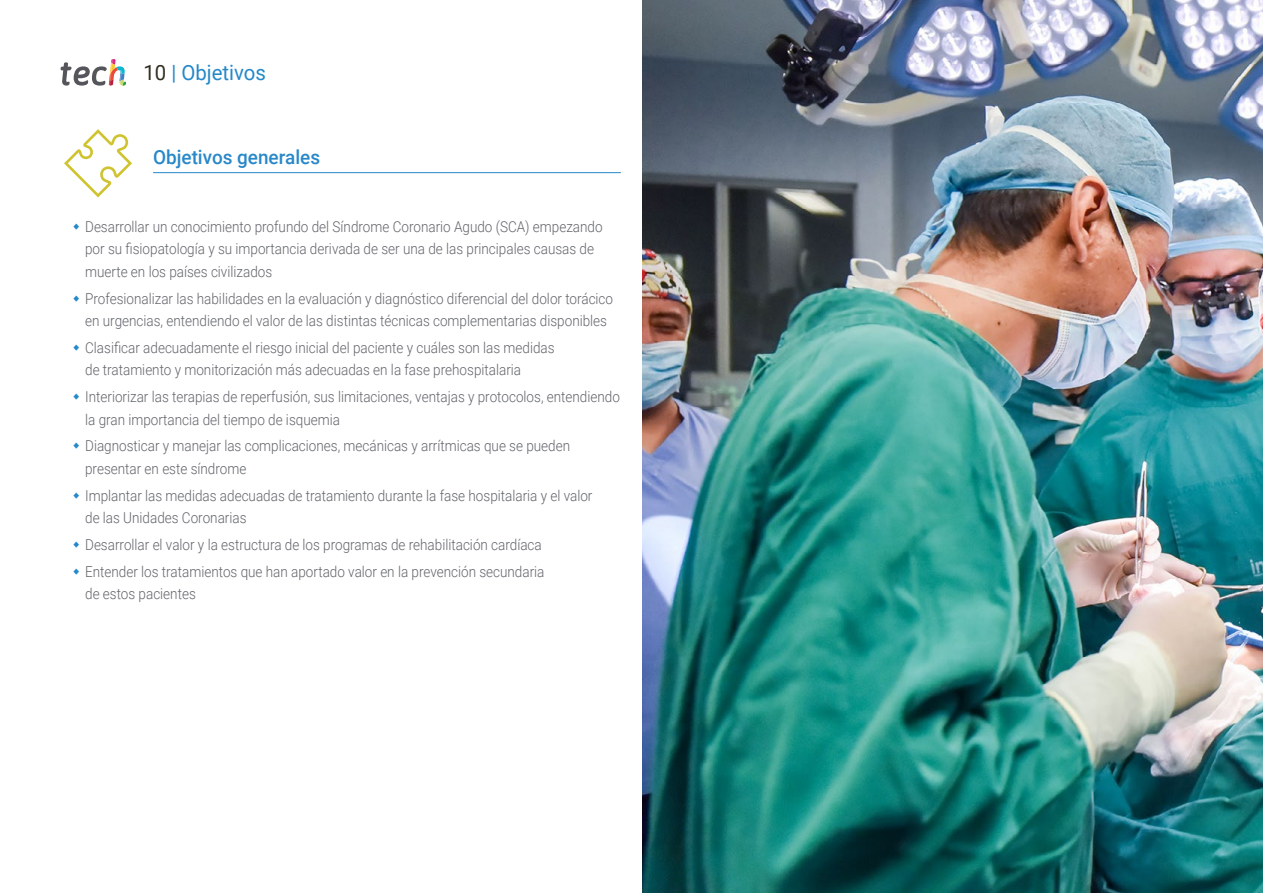
<style>
.page{position:relative;width:1263px;height:893px;background:#fff}
.page>*{position:absolute;margin:0;border:0;box-sizing:border-box;transform-origin:0 0}
.t1{font:21px "Roboto";color:#2488c9}
.t2{font:500 19.5px "Roboto";color:#2988c9}
.t3{font:300 15px/22.5px "Roboto";color:#61646a;scale:.9 1}
.s1{color:#312e20}
</style>
<div class="page">
<img style="left:642px;top:0;width:621px;height:893px">
<svg style="left:61px;top:59px;width:65px;height:27px"></svg>
<hr style="left:153px;top:172px;width:468px;height:1px;background:#2488c9">
<svg style="left:64px;top:129px;width:68px;height:68px"></svg>
<h1 class="t1" style="left:144px;top:57px;width:124px"><span class="s1">10</span> | Objetivos</h1>
<h2 class="t2" style="left:153px;top:144px;width:169px">Objetivos generales</h2>
<p class="t3" style="left:85px;top:215px;width:576px">Desarrollar un conocimiento profundo del Síndrome Coronario Agudo (SCA) empezando por su fisiopatología y su importancia derivada de ser una de las principales causas de muerte en los países civilizados</p>
<p class="t3" style="left:85px;top:287px;width:588px">Profesionalizar las habilidades en la evaluación y diagnóstico diferencial del dolor torácico en urgencias, entendiendo el valor de las distintas técnicas complementarias disponibles</p>
<p class="t3" style="left:85px;top:336px;width:523px">Clasificar adecuadamente el riesgo inicial del paciente y cuáles son las medidas de tratamiento y monitorización más adecuadas en la fase prehospitalaria</p>
<p class="t3" style="left:85px;top:385px;width:596px">Interiorizar las terapias de reperfusión, sus limitaciones, ventajas y protocolos, entendiendo la gran importancia del tiempo de isquemia</p>
<p class="t3" style="left:85px;top:434px;width:540px">Diagnosticar y manejar las complicaciones, mecánicas y arrítmicas que se pueden presentar en este síndrome</p>
<p class="t3" style="left:85px;top:484px;width:565px">Implantar las medidas adecuadas de tratamiento durante la fase hospitalaria y el valor de las Unidades Coronarias</p>
<p class="t3" style="left:85px;top:531px;width:512px;line-height:26.7px">Desarrollar el valor y la estructura de los programas de rehabilitación cardíaca<br>Entender los tratamientos que han aportado valor en la prevención secundaria</p>
<p class="t3" style="left:85px;top:582px;width:124px">de estos pacientes</p>
</div>
